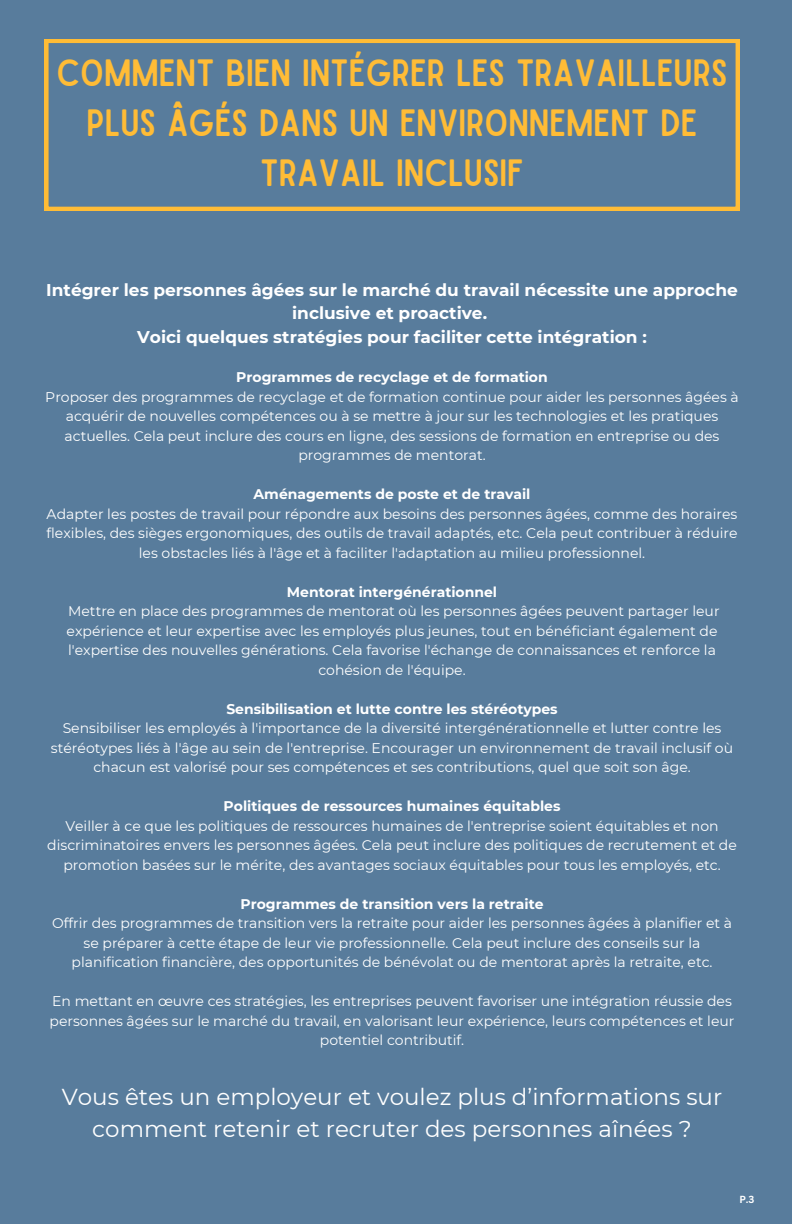
<style>
.page{position:relative;width:792px;height:1224px;background:#587c9c}
.page>*{position:absolute;margin:0;border:0;box-sizing:border-box;transform-origin:0 0}
.t1{font:36.3px/50.2px "Sailors";color:#ffbc36;text-align:center}
.t2{font:23px/31.5px "Montserrat";color:#fff;text-align:center}
.t3{font:700 17px/23.2px "Montserrat";color:#fff;text-align:center}
.t4{font:14px/19.5px "Montserrat";color:#fff;text-align:center}
.t5{font:700 10px "Canva Sans";color:#fff}
.s1{font-weight:700}
</style>
<div class="page">
<svg style="left:45px;top:39px;width:694px;height:171px"></svg>
<p class="t1" style="left:57px;top:49px;width:672px">COMMENT BIEN INTÉGRER LES TRAVAILLEURS<br>PLUS ÂGÉS DANS UN ENVIRONNEMENT DE<br>TRAVAIL INCLUSIF</p>
<h1 class="t3" style="left:46px;top:278px;width:693px">Intégrer les personnes âgées sur le marché du travail nécessite une approche inclusive et proactive.<br>Voici quelques stratégies pour faciliter cette intégration :</h1>
<h3 class="t4" style="left:45px;top:368px;width:695px"><span class="s1">Programmes de recyclage et de formation<br></span>Proposer des programmes de recyclage et de formation continue pour aider les personnes âgées à acquérir de nouvelles compétences ou à se mettre à jour sur les technologies et les pratiques actuelles. Cela peut inclure des cours en ligne, des sessions de formation en entreprise ou des programmes de mentorat.</h3>
<p class="t4" style="left:46px;top:485px;width:693px"><span class="s1">Aménagements de poste et de travail<br></span>Adapter les postes de travail pour répondre aux besoins des personnes âgées, comme des horaires flexibles, des sièges ergonomiques, des outils de travail adaptés, etc. Cela peut contribuer à réduire les obstacles liés à l'âge et à faciliter l'adaptation au milieu professionnel.</p>
<p class="t4" style="left:67px;top:582px;width:655px"><span class="s1">Mentorat intergénérationnel<br></span>Mettre en place des programmes de mentorat où les personnes âgées peuvent partager leur expérience et leur expertise avec les employés plus jeunes, tout en bénéficiant également de l'expertise des nouvelles générations. Cela favorise l'échange de connaissances et renforce la cohésion de l'équipe.</p>
<p class="t4" style="left:51px;top:699px;width:684px"><span class="s1">Sensibilisation et lutte contre les stéréotypes<br></span>Sensibiliser les employés à l'importance de la diversité intergénérationnelle et lutter contre les stéréotypes liés à l'âge au sein de l'entreprise. Encourager un environnement de travail inclusif où chacun est valorisé pour ses compétences et ses contributions, quel que soit son âge.</p>
<p class="t4" style="left:47px;top:797px;width:691px"><span class="s1">Politiques de ressources humaines équitables<br></span>Veiller à ce que les politiques de ressources humaines de l'entreprise soient équitables et non discriminatoires envers les personnes âgées. Cela peut inclure des politiques de recrutement et de promotion basées sur le mérite, des avantages sociaux équitables pour tous les employés, etc.</p>
<p class="t4" style="left:52px;top:894px;width:682px"><span class="s1">Programmes de transition vers la retraite<br></span>Offrir des programmes de transition vers la retraite pour aider les personnes âgées à planifier et à se préparer à cette étape de leur vie professionnelle. Cela peut inclure des conseils sur la planification financière, des opportunités de bénévolat ou de mentorat après la retraite, etc.</p>
<p class="t4" style="left:50px;top:992px;width:687px">En mettant en œuvre ces stratégies, les entreprises peuvent favoriser une intégration réussie des personnes âgées sur le marché du travail, en valorisant leur expérience, leurs compétences et leur potentiel contributif.</p>
<p class="t2" style="left:62px;top:1081px;width:662px">Vous êtes un employeur et voulez plus d’informations sur comment retenir et recruter des personnes aînées ?</p>
<p class="t5" style="left:739px;top:1192px;width:17px">P.3</p>
</div>
